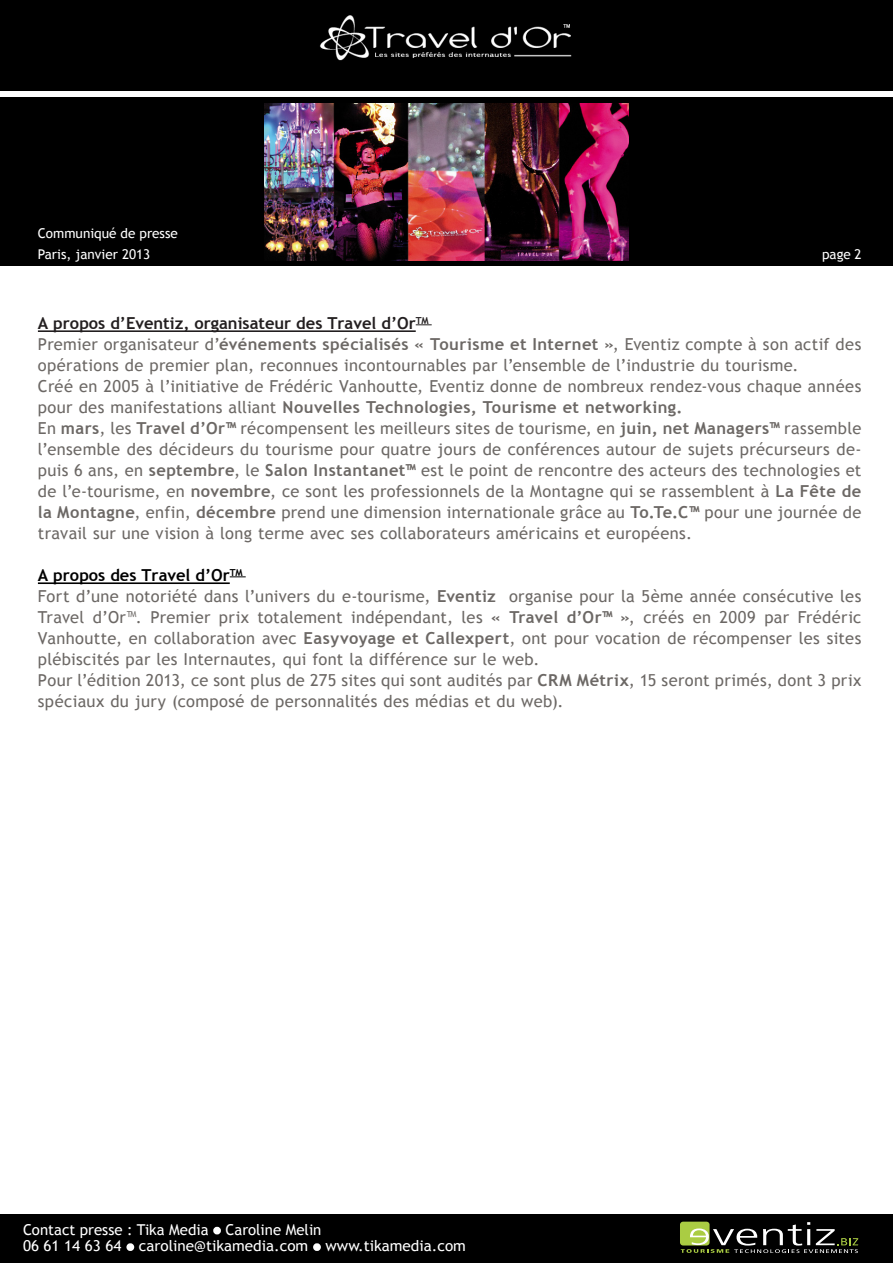
<style>
.page{position:relative;width:893px;height:1263px;background:#fff}
.page>*{position:absolute;margin:0;border:0;box-sizing:border-box;transform-origin:0 0}
.t1{font:16.5px/21px "Trebuchet MS";letter-spacing:.02em;color:#6c6865}
.t2{font:700 16.5px "Trebuchet MS";color:#231f20}
.t3{font:700 16.5px "Trebuchet MS";color:#000}
.t4{font:15px "Trebuchet MS";color:#fff}
.t5{font:13.5px "Trebuchet MS";color:#fff}
.s1{font-weight:700}
</style>
<div class="page">
<div style="left:0;top:1215px;width:893px;height:48px;background:#000"></div>
<img style="left:260px;top:0;width:373px;height:261px">
<div style="left:600px;top:0;width:293px;height:87px;background:#000"></div>
<div style="left:0;top:0;width:279px;height:87px;background:#000"></div>
<div style="left:0;top:102px;width:264px;height:159px;background:#000"></div>
<div style="left:629px;top:102px;width:264px;height:159px;background:#000"></div>
<hr style="left:0;top:261px;width:893px;height:4px;background:#000">
<hr style="left:0;top:98px;width:893px;height:4px;background:#000">
<hr style="left:0;top:87px;width:893px;height:4px;background:#000">
<svg style="left:211px;top:1224px;width:12px;height:12px"></svg>
<svg style="left:124px;top:1241px;width:13px;height:12px"></svg>
<svg style="left:311px;top:1241px;width:12px;height:12px"></svg>
<svg style="left:680px;top:1221px;width:30px;height:24px"></svg>
<svg style="left:681px;top:1222px;width:177px;height:31px;background:#3e4231"></svg>
<hr style="left:38px;top:330px;width:378px;height:2px;background:#231f20">
<svg style="left:416px;top:324px;width:16px;height:1px"></svg>
<hr style="left:38px;top:582px;width:192px;height:2px;background:#000">
<svg style="left:230px;top:576px;width:16px;height:1px"></svg>
<p class="t5" style="left:38px;top:225px;width:141px">Communiqué de presse</p>
<p class="t5" style="left:38px;top:246px;width:114px">Paris, janvier 2013</p>
<p class="t5" style="left:822px;top:246px;width:41px">page 2</p>
<p class="t2" style="left:38px;top:313px;width:392px">A propos d’Eventiz, organisateur des Travel d’Or<sup>TM</sup></p>
<p class="t1" style="left:38px;top:334px;width:825px">Premier organisateur d’<span class="s1">événements spécialisés « Tourisme et Internet »</span>, Eventiz compte à son actif des opérations de premier plan, reconnues incontournables par l’ensemble de l’industrie du tourisme.</p>
<p class="t1" style="left:38px;top:376px;width:825px">Créé en 2005 à l’initiative de Frédéric Vanhoutte, Eventiz donne de nombreux rendez-vous chaque années pour des manifestations alliant <span class="s1">Nouvelles Technologies, Tourisme et networking.</span></p>
<p class="t1" style="left:38px;top:418px;width:825px;text-align:justify">En <span class="s1">mars</span>, les <span class="s1">Travel d’Or™</span> récompensent les meilleurs sites de tourisme, en <span class="s1">juin, net Managers™</span> rassemble l’ensemble des décideurs du tourisme pour quatre jours de conférences autour de sujets précurseurs de&shy;puis 6 ans, en <span class="s1">septembre</span>, le <span class="s1">Salon Instantanet™</span> est le point de rencontre des acteurs des technologies et de l’e-tourisme, en <span class="s1">novembre</span>, ce sont les professionnels de la Montagne qui se rassemblent à <span class="s1">La Fête de la Montagne</span>, enfin, <span class="s1">décembre</span> prend une dimension internationale grâce au <span class="s1">To.Te.C™</span> pour une journée de travail sur une vision à long terme avec ses collaborateurs américains et européens.</p>
<p class="t3" style="left:38px;top:565px;width:206px">A propos des Travel d’Or<sup>TM</sup></p>
<p class="t1" style="left:38px;top:586px;width:825px;text-align:justify">Fort d’une notoriété dans l’univers du e-tourisme, <span class="s1">Eventiz</span> organise pour la 5ème année consécutive les Travel d’Or™. Premier prix totalement indépendant, les <span class="s1">« Travel d’Or™ »</span>, créés en 2009 par Frédéric Vanhoutte, en collaboration avec <span class="s1">Easyvoyage et Callexpert</span>, ont pour vocation de récompenser les sites plébiscités par les Internautes, qui font la différence sur le web.</p>
<p class="t1" style="left:38px;top:670px;width:825px">Pour l’édition 2013, ce sont plus de 275 sites qui sont audités par <span class="s1">CRM Métrix</span>, 15 seront primés, dont 3 prix spéciaux du jury (composé de personnalités des médias et du web).</p>
<p class="t4" style="left:23px;top:1221px;width:300px">Contact presse : Tika Media <span class="s1">•</span> Caroline Melin</p>
<p class="t4" style="left:23px;top:1237px;width:444px">06 61 14 63 64 <span class="s1">•</span> caroline@tikamedia.com <span class="s1">•</span> www.tikamedia.com</p>
</div>
